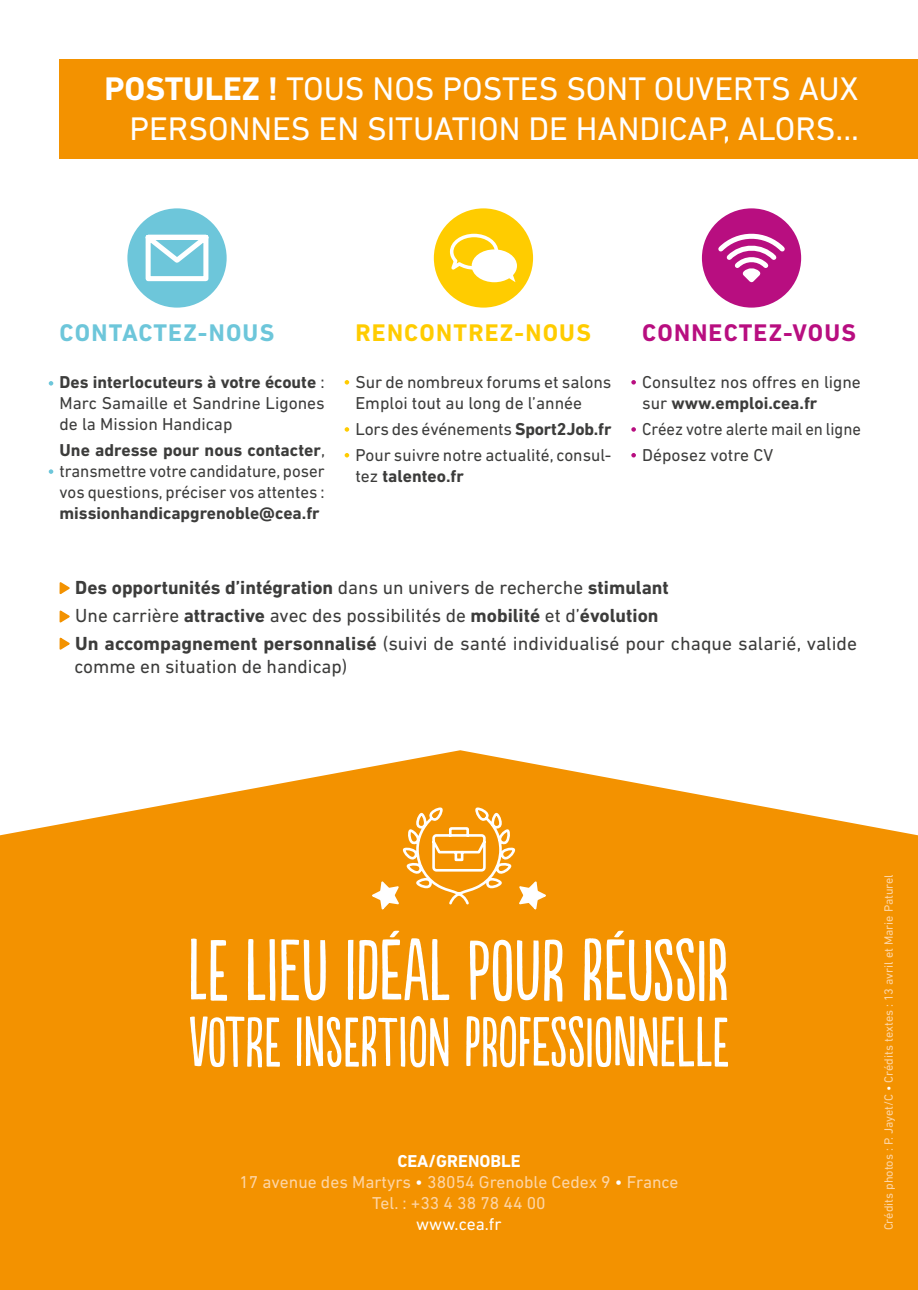
<style>
.page{position:relative;width:918px;height:1290px;background:#fff}
.page>*{position:absolute;margin:0;border:0;box-sizing:border-box;transform-origin:0 0}
.t1{font:33.25px/39.9px "DIN Next LT Pro";color:#fff;text-align:right}
.t2{font:700 24.5px "DIN Next LT Pro";letter-spacing:.05em;color:#fc0}
.t3{font:700 24.5px "DIN Next LT Pro";letter-spacing:.05em;color:#6dc6da}
.t4{font:700 24.5px "DIN Next LT Pro";letter-spacing:.05em;color:#b80e80}
.t5{font:19.25px/28px "DIN Next LT Pro";color:#3c3c3b}
.t6{font:17.5px/21px "DIN Next LT Pro";color:#3c3c3b}
.t7{font:17.5px/21px "DIN Next LT Pro";color:#fdd5a5;text-align:center}
.t8{font:700 17.5px "DIN Next LT Pro";color:#3c3c3b}
.t9{font:17.5px/25.9px "DIN Next LT Pro";color:#3c3c3b;scale:.95 1}
.t10{font:17.5px "DIN Next LT Pro";color:#fff}
.t11{font:12.25px "DIN Next LT Pro";color:#fdd5a5}
.s1{font-weight:700}
.s2{font-weight:400}
.s3{font-weight:700;color:#fff}
.s4{color:#fff}
</style>
<div class="page">
<div style="left:60px;top:60px;width:858px;height:99px;background:#f39200"></div>
<svg style="left:59px;top:582px;width:11px;height:13px"></svg>
<svg style="left:59px;top:610px;width:11px;height:13px"></svg>
<svg style="left:59px;top:637px;width:11px;height:13px"></svg>
<svg style="left:0;top:750px;width:918px;height:540px;background:#f49c17"></svg>
<svg style="left:369px;top:807px;width:180px;height:105px;background:#f4a329"></svg>
<svg style="left:191px;top:938px;width:36px;height:63px"></svg>
<svg style="left:248px;top:939px;width:27px;height:62px"></svg>
<svg style="left:281px;top:939px;width:45px;height:61px"></svg>
<svg style="left:348px;top:940px;width:5px;height:60px"></svg>
<svg style="left:359px;top:931px;width:90px;height:69px"></svg>
<svg style="left:470px;top:939px;width:92px;height:62px"></svg>
<svg style="left:584px;top:931px;width:143px;height:70px"></svg>
<svg style="left:190px;top:1016px;width:90px;height:51px"></svg>
<svg style="left:297px;top:1016px;width:151px;height:51px"></svg>
<svg style="left:466px;top:1016px;width:262px;height:51px"></svg>
<div style="left:127px;top:208px;width:100px;height:100px;background:#6dc6da;border-radius:50%"></div>
<svg style="left:134px;top:232px;width:86px;height:52px"></svg>
<svg style="left:49px;top:381px;width:4px;height:5px"></svg>
<svg style="left:49px;top:469px;width:4px;height:5px"></svg>
<div style="left:702px;top:208px;width:99px;height:100px;background:#b80e80;border-radius:50%"></div>
<svg style="left:718px;top:233px;width:67px;height:50px"></svg>
<svg style="left:631px;top:380px;width:5px;height:4px"></svg>
<svg style="left:631px;top:427px;width:5px;height:5px"></svg>
<svg style="left:631px;top:453px;width:5px;height:4px"></svg>
<div style="left:434px;top:208px;width:99px;height:100px;background:#fc0;border-radius:50%"></div>
<svg style="left:449px;top:233px;width:68px;height:49px"></svg>
<svg style="left:345px;top:380px;width:4px;height:4px"></svg>
<svg style="left:345px;top:427px;width:4px;height:5px"></svg>
<svg style="left:345px;top:453px;width:4px;height:4px"></svg>
<h1 class="t1" style="left:104px;top:69px;width:756px"><span class="s1">POSTULEZ !</span> TOUS NOS POSTES SONT OUVERTS AUX<br>PERSONNES EN SITUATION DE HANDICAP, ALORS...</h1>
<h2 class="t3" style="left:60px;top:318px;width:216px">CONTACTEZ-NOUS</h2>
<p class="t6" style="left:60px;top:371px;width:267px;text-align:justify"><span class="s1">Des interlocuteurs à votre écoute</span> :<br>Marc Samaille et Sandrine Ligones de la Mission Handicap</p>
<p class="t6" style="left:60px;top:439px;width:267px;text-align:justify"><span class="s1">Une adresse pour nous contacter</span>, transmettre votre candidature, poser vos questions, préciser vos attentes :</p>
<p class="t8" style="left:60px;top:503px;width:262px">missionhandicapgrenoble@cea.fr</p>
<h2 class="t2" style="left:355px;top:318px;width:237px">RENCONTREZ-NOUS</h2>
<p class="t6" style="left:355px;top:371px;width:257px">Sur de nombreux forums et salons<br>Emploi tout au long de l’année</p>
<p class="t6" style="left:355px;top:416px;width:257px;line-height:25.9px">Lors des événements <span class="s1">Sport2Job.fr<br></span>Pour suivre notre actualité, consul-</p>
<p class="t8" style="left:355px;top:466px;width:110px"><span class="s2">tez</span> talenteo.fr</p>
<h2 class="t4" style="left:642px;top:318px;width:215px">CONNECTEZ-VOUS</h2>
<p class="t6" style="left:642px;top:371px;width:220px">Consultez nos offres en ligne sur <span class="s1">www.emploi.cea.fr</span></p>
<p class="t9" style="left:642px;top:416px;width:232px">Créez votre alerte mail en ligne<br>Déposez votre CV</p>
<p class="t5" style="left:75px;top:573px;width:783px"><span class="s1">Des opportunités d’intégration</span> dans un univers de recherche <span class="s1">stimulant<br></span>Une carrière <span class="s1">attractive</span> avec des possibilités de <span class="s1">mobilité</span> et d’<span class="s1">évolution<br>Un accompagnement personnalisé</span> (suivi de santé individualisé pour chaque salarié, valide</p>
<p class="t5" style="left:74px;top:652px;width:274px">comme en situation de handicap)</p>
<p class="t7" style="left:239px;top:1151px;width:441px"><span class="s3">CEA/GRENOBLE<br></span>17 avenue des Martyrs <span class="s4">•</span> 38054 Grenoble Cedex 9 <span class="s4">•</span> France<br>Tel. : +33 4 38 78 44 00</p>
<p class="t10" style="left:416px;top:1214px;width:87px">www.cea.fr</p>
<p class="t11" style="left:881px;top:1230px;width:358px;rotate:-90deg">Crédits photos : P. Jayet/C <span class="s4">•</span> Crédits textes : 13 avril et Marie Paturel</p>
</div>
